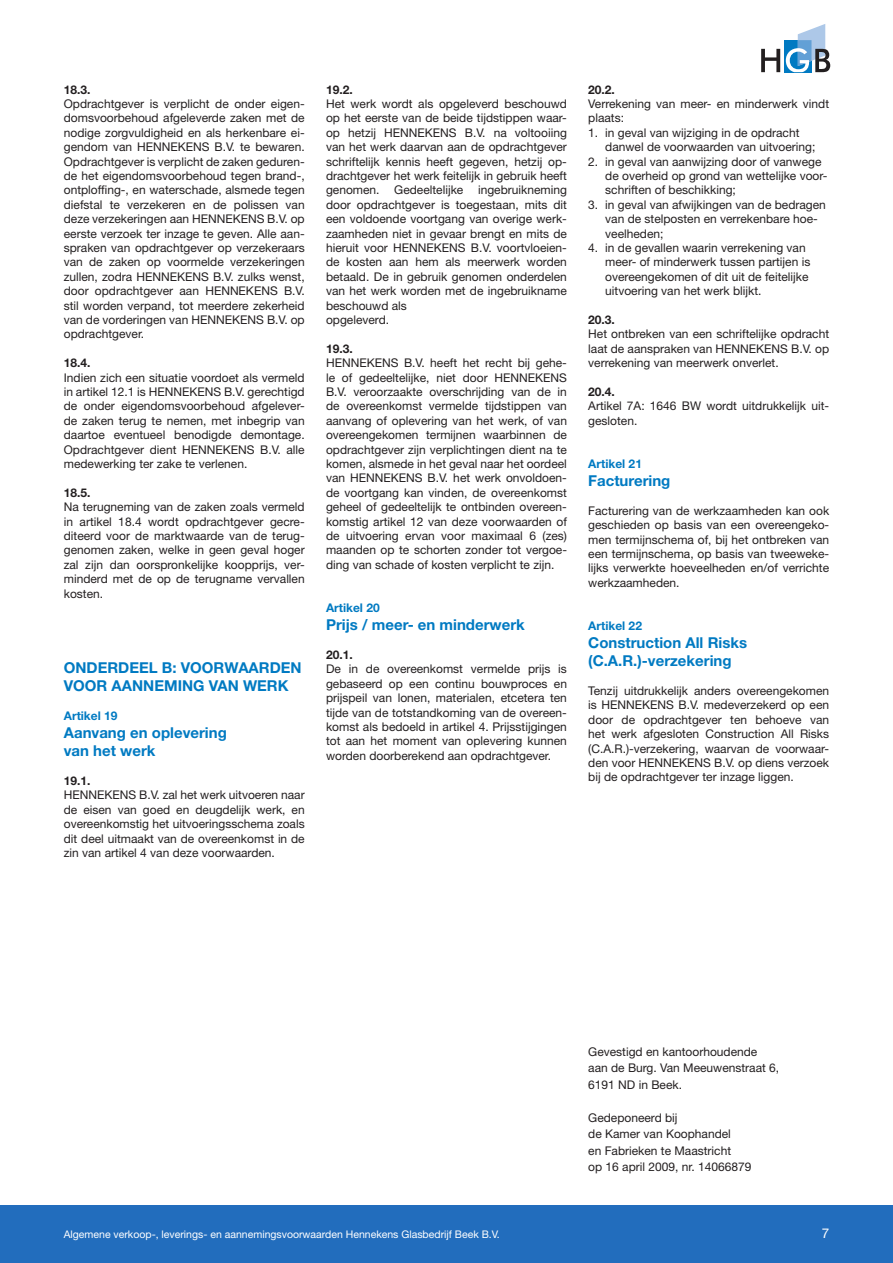
<style>
.page{position:relative;width:893px;height:1263px;background:#fff}
.page>*{position:absolute;margin:0;border:0;box-sizing:border-box;transform-origin:0 0}
.t1{font:700 15px/18px "Helvetica Neue LT Std";color:#007ac2}
.t2{font:13.5px "Helvetica Neue LT Std";color:#fff}
.t3{font:12px/14.4px "Helvetica Neue LT Std";color:#231f20;text-align:justify}
.t4{font:700 12px "Helvetica Neue LT Std";color:#231f20}
.t5{font:700 12px "Helvetica Neue LT Std";color:#007ac2}
.t6{font:10.5px "Helvetica Neue LT Std";color:#fff}
</style>
<div class="page">
<div style="left:0;top:1205px;width:893px;height:58px;background:#226dbd"></div>
<div style="left:784px;top:40px;width:27px;height:32px;background:#007ac2"></div>
<svg style="left:761px;top:49px;width:19px;height:23px"></svg>
<svg style="left:786px;top:24px;width:44px;height:48px"></svg>
<p class="t4" style="left:64px;top:82px;width:28px">18.3.</p>
<p class="t3" style="left:64px;top:96px;width:242px">Opdrachtgever is verplicht de onder eigen&shy;domsvoorbehoud afgeleverde zaken met de nodige zorgvuldigheid en als herkenbare ei&shy;gendom van HENNEKENS B.V. te bewaren.<br>Opdrachtgever is verplicht de zaken geduren&shy;de het eigendomsvoorbehoud tegen brand-, ontploffing-, en waterschade, alsmede tegen diefstal te verzekeren en de polissen van deze verzekeringen aan HENNEKENS B.V. op eerste verzoek ter inzage te geven. Alle aan&shy;spraken van opdrachtgever op verzekeraars van de zaken op voormelde verzekeringen zullen, zodra HENNEKENS B.V. zulks wenst, door opdrachtgever aan HENNEKENS B.V. stil worden verpand, tot meerdere zekerheid van de vorderingen van HENNEKENS B.V. op opdrachtgever.</p>
<p class="t4" style="left:64px;top:356px;width:28px">18.4.</p>
<p class="t3" style="left:64px;top:370px;width:242px">Indien zich een situatie voordoet als vermeld in artikel 12.1 is HENNEKENS B.V. gerechtigd de onder eigendomsvoorbehoud afgelever&shy;de zaken terug te nemen, met inbegrip van daartoe eventueel benodigde demontage.<br>Opdrachtgever dient HENNEKENS B.V. alle medewerking ter zake te verlenen.</p>
<p class="t4" style="left:64px;top:485px;width:28px">18.5.</p>
<p class="t3" style="left:64px;top:500px;width:242px">Na terugneming van de zaken zoals vermeld in artikel 18.4 wordt opdrachtgever gecre&shy;diteerd voor de marktwaarde van de terug&shy;genomen zaken, welke in geen geval hoger zal zijn dan oorspronkelijke koopprijs, ver&shy;minderd met de op de terugname vervallen kosten.</p>
<p class="t1" style="left:64px;top:659px;width:239px">ONDERDEEL B: VOORWAARDEN<br>VOOR AANNEMING VAN WERK</p>
<p class="t5" style="left:64px;top:708px;width:55px">Artikel 19</p>
<p class="t1" style="left:64px;top:723px;width:165px">Aanvang en oplevering van het werk</p>
<p class="t4" style="left:64px;top:773px;width:28px">19.1.</p>
<p class="t3" style="left:64px;top:788px;width:242px">HENNEKENS B.V. zal het werk uitvoeren naar de eisen van goed en deugdelijk werk, en overeenkomstig het uitvoeringsschema zoals dit deel uitmaakt van de overeenkomst in de zin van artikel 4 van deze voorwaarden.</p>
<p class="t4" style="left:326px;top:82px;width:28px">19.2.</p>
<p class="t3" style="left:326px;top:96px;width:242px;text-align:left">Het werk wordt als opgeleverd beschouwd op het eerste van de beide tijdstippen waar&shy;op hetzij HENNEKENS B.V. na voltooiing van het werk daarvan aan de opdrachtgever schriftelijk kennis heeft gegeven, hetzij op&shy;drachtgever het werk feitelijk in gebruik heeft genomen. Gedeeltelijke ingebruikneming door opdrachtgever is toegestaan, mits dit een voldoende voortgang van overige werk&shy;zaamheden niet in gevaar brengt en mits de hieruit voor HENNEKENS B.V. voortvloeien&shy;de kosten aan hem als meerwerk worden betaald. De in gebruik genomen onderdelen van het werk worden met de ingebruikname beschouwd als<br>opgeleverd.</p>
<p class="t4" style="left:326px;top:341px;width:28px">19.3.</p>
<p class="t3" style="left:326px;top:356px;width:242px">HENNEKENS B.V. heeft het recht bij gehe&shy;le of gedeeltelijke, niet door HENNEKENS B.V. veroorzaakte overschrijding van de in de overeenkomst vermelde tijdstippen van aanvang of oplevering van het werk, of van overeengekomen termijnen waarbinnen de opdrachtgever zijn verplichtingen dient na te komen, alsmede in het geval naar het oordeel van HENNEKENS B.V. het werk onvoldoen&shy;de voortgang kan vinden, de overeenkomst geheel of gedeeltelijk te ontbinden overeen&shy;komstig artikel 12 van deze voorwaarden of de uitvoering ervan voor maximaal 6 (zes) maanden op te schorten zonder tot vergoe&shy;ding van schade of kosten verplicht te zijn.</p>
<p class="t5" style="left:326px;top:600px;width:55px">Artikel 20</p>
<p class="t1" style="left:326px;top:615px;width:200px">Prijs / meer- en minderwerk</p>
<p class="t4" style="left:326px;top:647px;width:28px">20.1.</p>
<p class="t3" style="left:326px;top:662px;width:242px">De in de overeenkomst vermelde prijs is gebaseerd op een continu bouwproces en prijspeil van lonen, materialen, etcetera ten tijde van de totstandkoming van de overeen&shy;komst als bedoeld in artikel 4. Prijsstijgingen tot aan het moment van oplevering kunnen worden doorberekend aan opdrachtgever.</p>
<p class="t4" style="left:588px;top:82px;width:28px">20.2.</p>
<p class="t3" style="left:588px;top:96px;width:242px">Verrekening van meer- en minderwerk vindt plaats:</p>
<p class="t3" style="left:605px;top:125px;width:212px;text-indent:-17px">1. in geval van wijziging in de opdracht danwel de voorwaarden van uitvoering;</p>
<p class="t3" style="left:605px;top:154px;width:224px;text-align:left;text-indent:-17px">2. in geval van aanwijzing door of vanwege de overheid op grond van wettelijke voor&shy;schriften of beschikking;</p>
<p class="t3" style="left:605px;top:197px;width:222px;text-align:left;text-indent:-17px">3. in geval van afwijkingen van de bedragen van de stelposten en verrekenbare hoe&shy;veelheden;</p>
<p class="t3" style="left:605px;top:240px;width:207px;text-align:left;text-indent:-17px">4. in de gevallen waarin verrekening van meer- of minderwerk tussen partijen is overeengekomen of dit uit de feitelijke uitvoering van het werk blijkt.</p>
<p class="t4" style="left:588px;top:312px;width:28px">20.3.</p>
<p class="t3" style="left:588px;top:327px;width:242px">Het ontbreken van een schriftelijke opdracht laat de aanspraken van HENNEKENS B.V. op verrekening van meerwerk onverlet.</p>
<p class="t4" style="left:588px;top:384px;width:28px">20.4.</p>
<p class="t3" style="left:588px;top:399px;width:242px">Artikel 7A: 1646 BW wordt uitdrukkelijk uit&shy;gesloten.</p>
<p class="t5" style="left:588px;top:456px;width:55px">Artikel 21</p>
<p class="t1" style="left:588px;top:471px;width:84px">Facturering</p>
<p class="t3" style="left:588px;top:503px;width:242px">Facturering van de werkzaamheden kan ook geschieden op basis van een overeengeko&shy;men termijnschema of, bij het ontbreken van een termijnschema, op basis van tweeweke&shy;lijks verwerkte hoeveelheden en/of verrichte werkzaamheden.</p>
<p class="t5" style="left:588px;top:618px;width:55px">Artikel 22</p>
<p class="t1" style="left:588px;top:633px;width:160px">Construction All Risks (C.A.R.)-verzekering</p>
<p class="t3" style="left:588px;top:683px;width:242px">Tenzij uitdrukkelijk anders overeengekomen is HENNEKENS B.V. medeverzekerd op een door de opdrachtgever ten behoeve van het werk afgesloten Construction All Risks (C.A.R.)-verzekering, waarvan de voorwaar&shy;den voor HENNEKENS B.V. op diens verzoek bij de opdrachtgever ter inzage liggen.</p>
<p class="t3" style="left:588px;top:1043px;width:193px;line-height:16.5px;text-align:left">Gevestigd en kantoorhoudende aan de Burg. Van Meeuwenstraat 6,<br>6191 ND in Beek.</p>
<p class="t3" style="left:588px;top:1109px;width:165px;line-height:16.5px;text-align:left">Gedeponeerd bij<br>de Kamer van Koophandel<br>en Fabrieken te Maastricht<br>op 16 april 2009, nr. 14066879</p>
<p class="t6" style="left:64px;top:1228px;width:438px">Algemene verkoop-, leverings- en aannemingsvoorwaarden Hennekens Glasbedrijf Beek B.V.</p>
<p class="t2" style="left:822px;top:1225px;width:9px">7</p>
</div>
